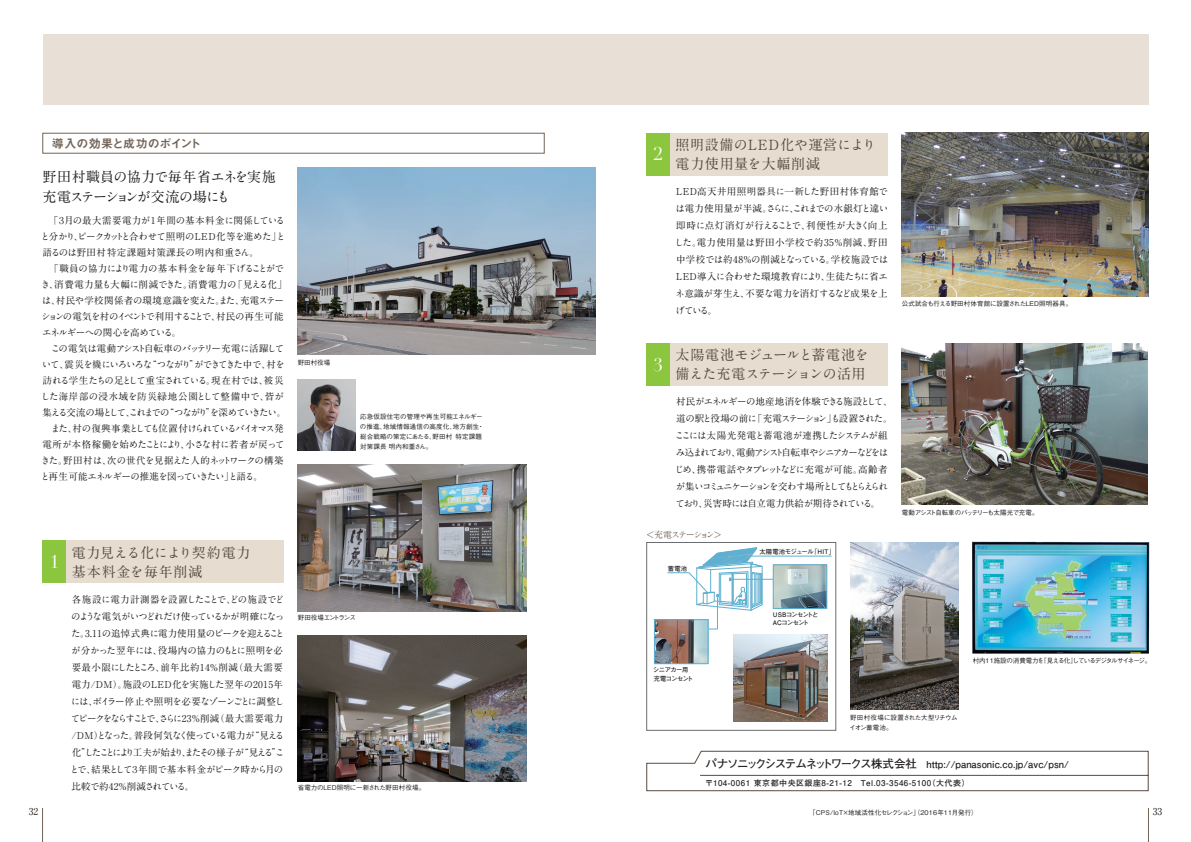
<style>
.page{position:relative;width:1191px;height:842px;background:#fff}
.page>*{position:absolute;margin:0;border:0;box-sizing:border-box;transform-origin:0 0}
.t1{font:18px "Didot";color:#fff}
.t2{font:700 14px/20px "A1 Mincho Std";letter-spacing:-.025em;color:#231f20}
.t3{font:700 14px/19px "A1 Mincho Std";letter-spacing:-.025em;color:#584b42}
.t4{font:700 14px/19px "A1 Mincho Std";letter-spacing:.04em;color:#584b42}
.t5{font:700 14px/19px "A1 Mincho Std";letter-spacing:.02em;color:#584b42}
.t6{font:12px "Midashi Go Pro MB31";letter-spacing:-.01em;color:#736457}
.t7{font:700 9.5px/17px "A1 Mincho Std";letter-spacing:-.065em;color:#231f20}
.t8{font:700 9.5px/17px "A1 Mincho Std";letter-spacing:-.12em;color:#231f20}
.t9{font:700 9.5px "Futo Go B101 Pr 6 N";color:#231f20}
.t10{font:700 9px "A1 Mincho Std";letter-spacing:-.16em;color:#736457}
.t11{font:700 8px "Futo Go B101 Pr 6 N";letter-spacing:.06em;color:#231f20}
.t12{font:500 6.5px/10px "Gothic BBB Pro";letter-spacing:.02em;color:#231f20}
.t13{font:500 6.5px/10px "Gothic BBB Pro";color:#231f20}
.t14{font:500 6.5px "Gothic BBB Pro";letter-spacing:-.115em;color:#231f20}
.t15{font:500 6.5px "Gothic BBB Pro";letter-spacing:-.055em;color:#231f20}
.t16{font:500 6.5px "Gothic BBB Pro";letter-spacing:-.12em;color:#231f20}
.t17{font:700 6.3px/8.7px "Futo Go B101 Pro";letter-spacing:-.075em;color:#231f20}
.t18{font:700 6.3px "Futo Go B101 Pro";letter-spacing:.01em;color:#231f20}
.s1{font-size:11.5px}
</style>
<div class="page">
<img style="left:298px;top:380px;width:57px;height:71px">
<img style="left:298px;top:167px;width:297px;height:188px">
<img style="left:901px;top:133px;width:247px;height:164px">
<img style="left:901px;top:343px;width:246px;height:162px">
<hr style="left:751px;top:556px;width:80px;height:1px;background:#5eafd0">
<hr style="left:731px;top:579px;width:42px;height:1px;background:#5eafd0">
<img style="left:775px;top:567px;width:50px;height:40px">
<div style="left:773px;top:565px;width:54px;height:44px;border:1px solid #5eafd0"></div>
<svg style="left:667px;top:547px;width:98px;height:82px"></svg>
<img style="left:656px;top:621px;width:50px;height:41px">
<div style="left:654px;top:619px;width:54px;height:45px;border:1px solid #5eafd0"></div>
<img style="left:298px;top:635px;width:228px;height:147px">
<div style="left:43px;top:133px;width:501px;height:20px;border:1px solid #736457"></div>
<div style="left:66px;top:541px;width:218px;height:42px;background:#e6dccf"></div>
<div style="left:43px;top:541px;width:23px;height:42px;background:#8bc63e"></div>
<div style="left:670px;top:133px;width:217px;height:42px;background:#e6dccf"></div>
<div style="left:646px;top:133px;width:24px;height:42px;background:#8bc63e"></div>
<div style="left:670px;top:343px;width:217px;height:43px;background:#e6dccf"></div>
<div style="left:646px;top:343px;width:24px;height:43px;background:#8bc63e"></div>
<svg style="left:646px;top:751px;width:502px;height:40px"></svg>
<img style="left:298px;top:465px;width:228px;height:146px">
<img style="left:734px;top:634px;width:93px;height:88px">
<div style="left:646px;top:542px;width:190px;height:188px;border:1px solid #6c6d70"></div>
<img style="left:850px;top:542px;width:108px;height:168px">
<img style="left:948px;top:541px;width:202px;height:128px">
<div style="left:43px;top:34px;width:1105px;height:71px;background:#e8e0d6"></div>
<hr style="left:42px;top:808px;width:1px;height:34px;background:#736457">
<hr style="left:1148px;top:808px;width:1px;height:34px;background:#736457">
<p class="t6" style="left:52px;top:134px;width:151px">導入の効果と成功のポイント</p>
<h2 class="t2" style="left:43px;top:165px;width:235px">野田村職員の協力で毎年省エネを実施充電ステーションが交流の場にも</h2>
<p class="t7" style="left:41px;top:211px;width:248px;line-height:16px">　「３月の最大需要電力が１年間の基本料金に関係していると分かり、ピークカットと合わせて照明のLED化等を進めた」と語るのは野田村 特定課題対策課長の明内和重さん。<br>　「職員の協力により電力の基本料金を毎年下げることができ、消費電力量も大幅に削減できた。消費電力の「見える化」は、村民や学校関係者の環境意識を変えた。また、充電ステーションの電気を村のイベントで利用することで、村民の再生可能エネルギーへの関心を高めている。<br>　この電気は電動アシスト自転車のバッテリー充電に活躍していて、震災を機にいろいろな“つながり”ができてきた中で、村を訪れる学生たちの足として重宝されている。現在村では、被災した海岸部の浸水域を防災緑地公園として整備中で、皆が集える交流の場として、これまでの“つながり”を深めていきたい。　また、村の復興事業としても位置付けられているバイオマス発電所が本格稼働を始めたことにより、小さな村に若者が戻ってきた。野田村は、次の世代を見据えた人的ネットワークの構築と再生可能エネルギーの推進を図っていきたい」と語る。</p>
<p class="t13" style="left:298px;top:357px;width:34px">野田村役場</p>
<p class="t12" style="left:360px;top:410px;width:126px">応急仮設住宅の管理や再生可能エネルギーの推進、地域情報通信の高度化、地方創生・総合戦略の策定にあたる、野田村 特定課題対策課長 明内和重さん。</p>
<h1 class="t1" style="left:50px;top:551px;width:11px">1</h1>
<h2 class="t5" style="left:72px;top:541px;width:180px">電力見える化により契約電力基本料金を毎年削減</h2>
<p class="t7" style="left:70px;top:589px;width:216px">各施設に電力計測器を設置したことで、どの施設でどのような電気がいつどれだけ使っているかが明確になった。3.11の追悼式典に電力使用量のピークを迎えることが分かった翌年には、役場内の協力のもとに照明を必要最小限にしたところ、前年比約14%削減（最大需要電力/DM）。施設のLED化を実施した翌年の2015年には、ボイラー停止や照明を必要なゾーンごとに調整してピークをならすことで、さらに23％削減（最大需要電力/DM）となった。普段何気なく使っている電力が“見える化”したことにより工夫が始まり、またその様子が“見える”ことで、結果として３年間で基本料金がピーク時から月の比較で約42%削減されている。</p>
<p class="t16" style="left:298px;top:612px;width:60px">野田役場エントランス</p>
<p class="t13" style="left:298px;top:782px;width:129px">省電力のLED照明に一新された野田村役場。</p>
<h1 class="t1" style="left:653px;top:143px;width:11px">2</h1>
<h2 class="t4" style="left:675px;top:133px;width:202px">照明設備のLED化や運営により電力使用量を大幅削減</h2>
<p class="t7" style="left:674px;top:182px;width:215px;text-align:justify">LED高天井用照明器具に一新した野田村体育館では電力使用量が半減。さらに、これまでの水銀灯と違い即時に点灯消灯が行えることで、利便性が大きく向上した。電力使用量は野田小学校で約35％削減、野田中学校では約48％の削減となっている。学校施設ではLED導入に合わせた環境教育により、生徒たちに省エネ意識が芽生え、不要な電力を消灯するなど成果を上げている。</p>
<h1 class="t1" style="left:653px;top:353px;width:11px">3</h1>
<h2 class="t3" style="left:675px;top:343px;width:195px">太陽電池モジュールと蓄電池を備えた充電ステーションの活用</h2>
<p class="t8" style="left:674px;top:392px;width:219px">村民がエネルギーの地産地消を体験できる施設として、道の駅と役場の前に「充電ステーション」も設置された。ここには太陽光発電と蓄電池が連携したシステムが組み込まれており、電動アシスト自転車やシニアカーなどをはじめ、携帯電話やタブレットなどに充電が可能。高齢者が集いコミュニケーションを交わす場所としてもとらえられており、災害時には自立電力供給が期待されている。</p>
<p class="t10" style="left:646px;top:527px;width:77px">＜充電ステーション＞</p>
<p class="t17" style="left:668px;top:563px;width:21px">蓄電池</p>
<p class="t18" style="left:759px;top:547px;width:77px">太陽電池モジュール「HIT」</p>
<p class="t12" style="left:901px;top:298px;width:172px">公式試合も行える野田村体育館に設置されたLED照明器具。</p>
<p class="t15" style="left:901px;top:507px;width:138px">電動アシスト自転車のバッテリーも太陽光で充電。</p>
<p class="t17" style="left:653px;top:664px;width:42px">シニアカー用充電コンセント</p>
<p class="t17" style="left:773px;top:609px;width:47px">USBコンセントと<br>ACコンセント</p>
<p class="t14" style="left:972px;top:656px;width:180px">村内11施設の消費電力を『見える化』しているデジタルサイネージ。</p>
<p class="t13" style="left:849px;top:711px;width:110px">野田村役場に設置された大型リチウムイオン蓄電池。</p>
<p class="t9" style="left:705px;top:757px;width:365px"><span class="s1">パナソニックシステムネットワークス株式会社</span>　http://panasonic.co.jp/avc/psn/</p>
<p class="t11" style="left:705px;top:777px;width:266px">〒104-0061 東京都中央区銀座8-21-12　Tel.03-3546-5100（大代表）</p>
<p class="t7" style="left:29px;top:802px;width:11px">32</p>
<p class="t7" style="left:1152px;top:802px;width:11px">33</p>
<p class="t12" style="left:809px;top:807px;width:170px">「CPS/IoT×地域活性化セレクション」（2016年11月発行）</p>
</div>
